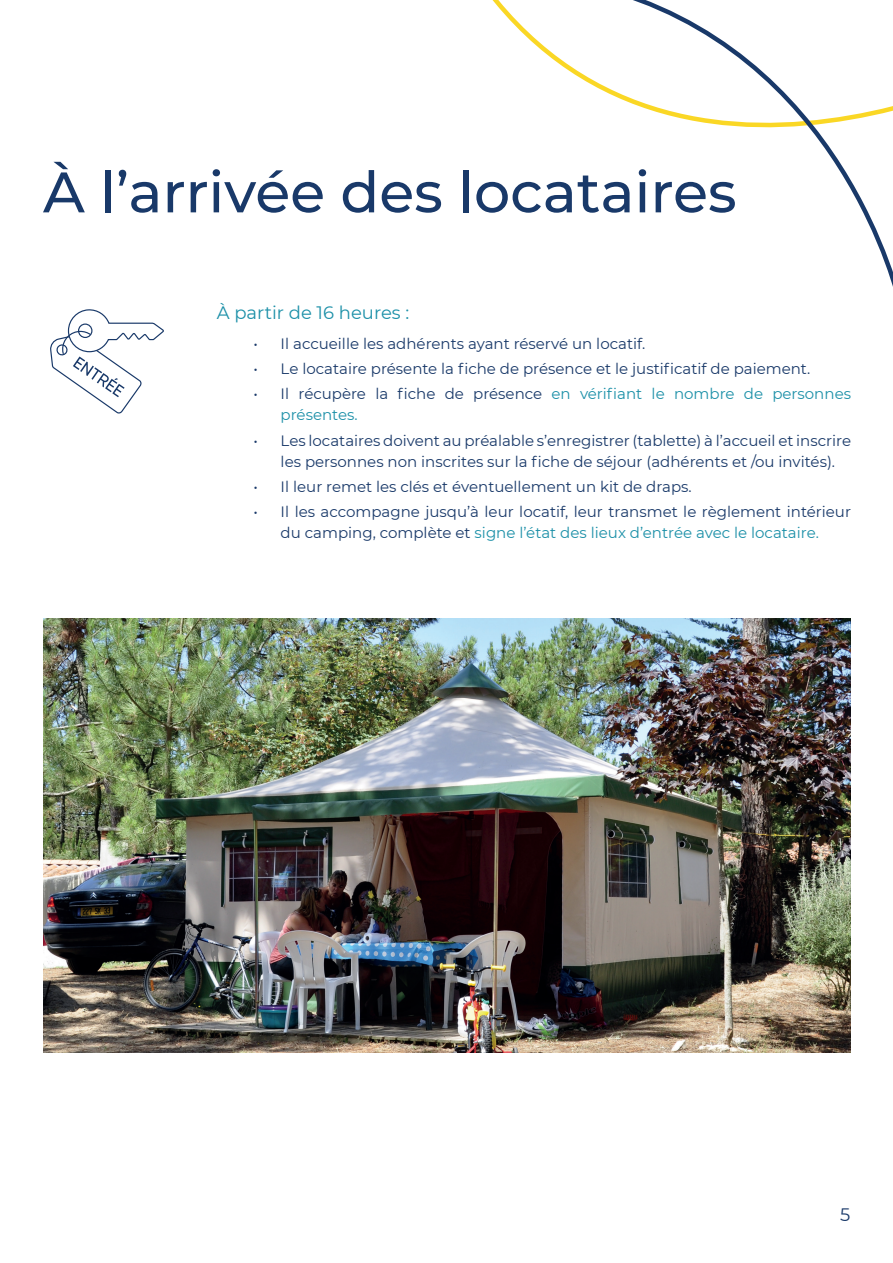
<style>
.page{position:relative;width:893px;height:1263px;background:#fff}
.page>*{position:absolute;margin:0;border:0;box-sizing:border-box;transform-origin:0 0}
.t1{font:500 57px "Montserrat";color:#193969}
.t2{font:18px "Montserrat";color:#1c90a8}
.t3{font:18px "Montserrat";color:#193969}
.t4{font:15px/21px "Montserrat";color:#193969}
.t5{font:15px/21px "Montserrat";color:#1c90a8}
.s1{color:#193969}
.s2{color:#1c90a8}
</style>
<div class="page">
<svg style="left:492px;top:0;width:98px;height:84px"></svg>
<svg style="left:590px;top:0;width:303px;height:287px"></svg>
<svg style="left:50px;top:309px;width:114px;height:105px"></svg>
<img style="left:43px;top:619px;width:807px;height:434px">
<h1 class="t1" style="left:43px;top:152px;width:695px">À l’arrivée des locataires</h1>
<p class="t2" style="left:217px;top:300px;width:194px">À partir de 16 heures :</p>
<p class="t4" style="left:254px;top:332px;width:393px">• Il accueille les adhérents ayant réservé un locatif.</p>
<p class="t4" style="left:254px;top:358px;width:558px">• Le locataire présente la fiche de présence et le justificatif de paiement.</p>
<p class="t5" style="left:281px;top:383px;width:572px;text-indent:-27px"><span class="s1">• Il récupère la fiche de présence</span> en vérifiant le nombre de personnes présentes.</p>
<p class="t4" style="left:281px;top:429px;width:572px;text-indent:-27px">• Les locataires doivent au préalable s’enregistrer (tablette) à l’accueil et inscrire les personnes non inscrites sur la fiche de séjour (adhérents et /ou invités).</p>
<p class="t4" style="left:254px;top:475px;width:440px">• Il leur remet les clés et éventuellement un kit de draps.</p>
<p class="t4" style="left:254px;top:501px;width:599px;text-align:center">• Il les accompagne jusqu’à leur locatif, leur transmet le règlement intérieur du camping, complète et <span class="s2">signe l’état des lieux d’entrée avec le locataire.</span></p>
<p class="t3" style="left:840px;top:1202px;width:12px">5</p>
</div>
